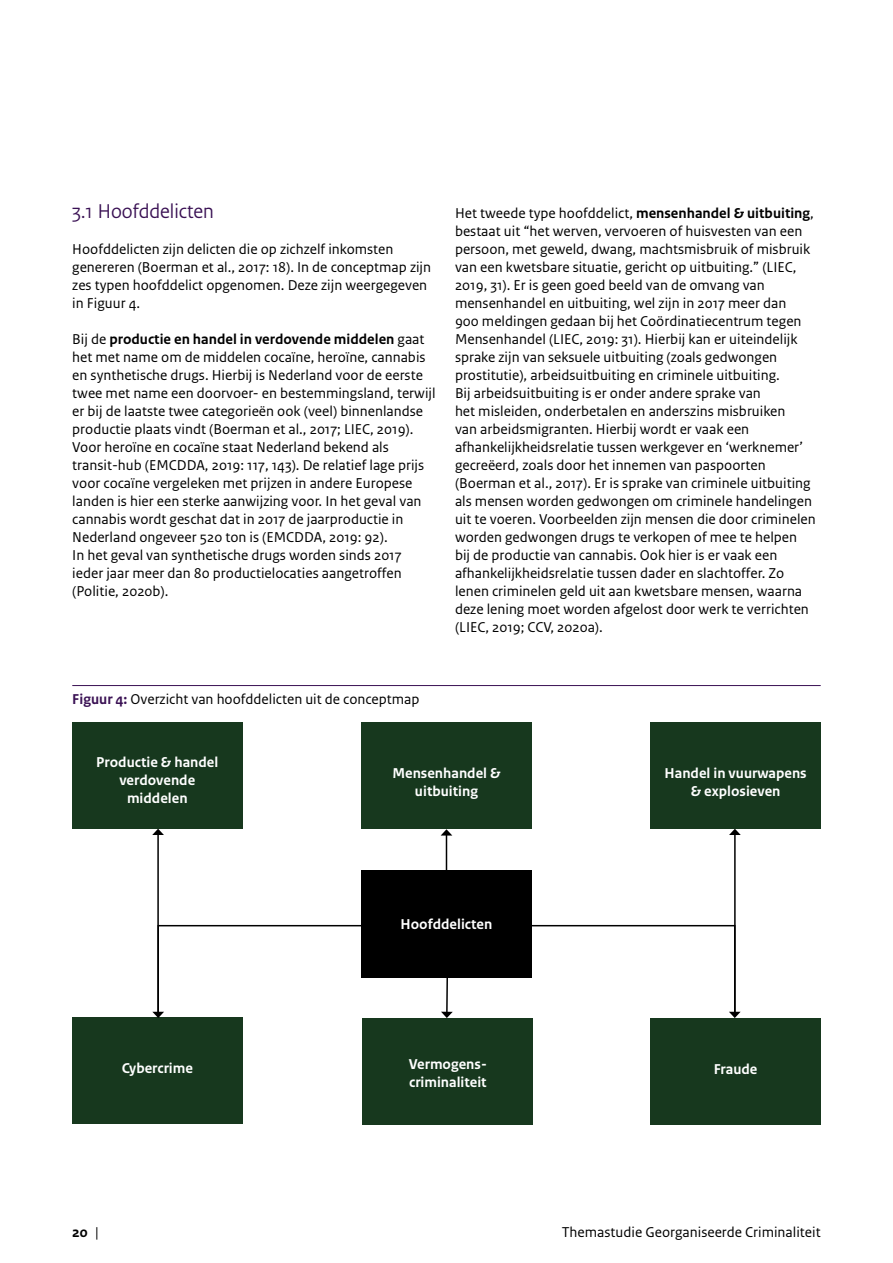
<style>
.page{position:relative;width:893px;height:1263px;background:#fff}
.page>*{position:absolute;margin:0;border:0;box-sizing:border-box;transform-origin:0 0}
.t1{font:21px "Rijksoverheid Sans Heading";color:#391053}
.t2{font:15px/18px "Rijksoverheid Sans Text";color:#000}
.t3{font:700 15px/18px "Rijksoverheid Sans Text";color:#fff;text-align:center}
.t4{font:700 15px "Rijksoverheid Sans Text";color:#000}
.s1{font-weight:700}
.s2{font-weight:700;color:#391053}
.s3{font-weight:400}
</style>
<div class="page">
<hr style="left:72px;top:685px;width:749px;height:1px;background:#391053">
<div style="left:361px;top:870px;width:170px;height:107px;background:#000"></div>
<div style="left:72px;top:1017px;width:170px;height:107px;background:#17381e"></div>
<div style="left:72px;top:722px;width:170px;height:107px;background:#17381e"></div>
<div style="left:651px;top:1018px;width:170px;height:107px;background:#17381e"></div>
<div style="left:651px;top:722px;width:170px;height:107px;background:#17381e"></div>
<div style="left:363px;top:1018px;width:170px;height:107px;background:#17381e"></div>
<div style="left:361px;top:722px;width:170px;height:107px;background:#17381e"></div>
<hr style="left:446px;top:835px;width:1px;height:35px;background:#000">
<svg style="left:441px;top:829px;width:11px;height:6px"></svg>
<svg style="left:530px;top:924px;width:211px;height:94px"></svg>
<hr style="left:734px;top:834px;width:2px;height:181px;background:#000">
<svg style="left:729px;top:829px;width:12px;height:6px"></svg>
<svg style="left:152px;top:924px;width:211px;height:94px"></svg>
<hr style="left:157px;top:834px;width:2px;height:181px;background:#000">
<svg style="left:152px;top:829px;width:12px;height:6px"></svg>
<hr style="left:446px;top:977px;width:2px;height:35px;background:#000">
<svg style="left:441px;top:1012px;width:12px;height:6px"></svg>
<h1 class="t1" style="left:72px;top:199px;width:143px">3.1 Hoofddelicten</h1>
<p class="t2" style="left:72px;top:240px;width:360px">Hoofddelicten zijn delicten die op zichzelf inkomsten genereren (Boerman et al., 2017: 18). In de conceptmap zijn zes typen hoofddelict opgenomen. Deze zijn weergegeven in Figuur 4.</p>
<p class="t2" style="left:72px;top:330px;width:365px">Bij de <span class="s1">productie en handel in verdovende middelen</span> gaat het met name om de middelen cocaïne, heroïne, cannabis en synthetische drugs. Hierbij is Nederland voor de eerste twee met name een doorvoer- en bestemmingsland, terwijl er bij de laatste twee categorieën ook (veel) binnenlandse productie plaats vindt (Boerman et al., 2017; LIEC, 2019).<br>Voor heroïne en cocaïne staat Nederland bekend als transit-hub (EMCDDA, 2019: 117, 143). De relatief lage prijs voor cocaïne vergeleken met prijzen in andere Europese landen is hier een sterke aanwijzing voor. In het geval van cannabis wordt geschat dat in 2017 de jaarproductie in Nederland ongeveer 520 ton is (EMCDDA, 2019: 92).<br>In het geval van synthetische drugs worden sinds 2017 ieder jaar meer dan 80 productielocaties aangetroffen (Politie, 2020b).</p>
<p class="t2" style="left:455px;top:204px;width:362px">Het tweede type hoofddelict, <span class="s1">mensenhandel &amp; uitbuiting</span>, bestaat uit “het werven, vervoeren of huisvesten van een persoon, met geweld, dwang, machtsmisbruik of misbruik van een kwetsbare situatie, gericht op uitbuiting.” (LIEC, 2019, 31). Er is geen goed beeld van de omvang van mensenhandel en uitbuiting, wel zijn in 2017 meer dan<br>900 meldingen gedaan bij het Coördinatiecentrum tegen Mensenhandel (LIEC, 2019: 31). Hierbij kan er uiteindelijk sprake zijn van seksuele uitbuiting (zoals gedwongen prostitutie), arbeidsuitbuiting en criminele uitbuiting.<br>Bij arbeidsuitbuiting is er onder andere sprake van<br>het misleiden, onderbetalen en anderszins misbruiken<br>van arbeidsmigranten. Hierbij wordt er vaak een afhankelijkheidsrelatie tussen werkgever en ‘werknemer’ gecreëerd, zoals door het innemen van paspoorten (Boerman et al., 2017). Er is sprake van criminele uitbuiting als mensen worden gedwongen om criminele handelingen uit te voeren. Voorbeelden zijn mensen die door criminelen worden gedwongen drugs te verkopen of mee te helpen bij de productie van cannabis. Ook hier is er vaak een afhankelijkheidsrelatie tussen dader en slachtoffer. Zo lenen criminelen geld uit aan kwetsbare mensen, waarna deze lening moet worden afgelost door werk te verrichten (LIEC, 2019; CCV, 2020a).</p>
<p class="t2" style="left:72px;top:690px;width:349px"><span class="s2">Figuur 4:</span> Overzicht van hoofddelicten uit de conceptmap</p>
<p class="t3" style="left:96px;top:753px;width:124px">Productie &amp; handel verdovende middelen</p>
<p class="t3" style="left:122px;top:1059px;width:73px">Cybercrime</p>
<p class="t3" style="left:392px;top:764px;width:110px">Mensenhandel &amp; uitbuiting</p>
<p class="t3" style="left:401px;top:915px;width:93px">Hoofddelicten</p>
<p class="t3" style="left:409px;top:1055px;width:79px;text-align:left">Vermogens&shy;criminaliteit</p>
<p class="t3" style="left:665px;top:764px;width:144px">Handel in vuurwapens &amp; explosieven</p>
<p class="t3" style="left:714px;top:1060px;width:45px">Fraude</p>
<p class="t4" style="left:72px;top:1223px;width:28px">20 <span class="s3">|</span></p>
<p class="t2" style="left:562px;top:1223px;width:260px">Themastudie Georganiseerde Criminaliteit</p>
</div>
